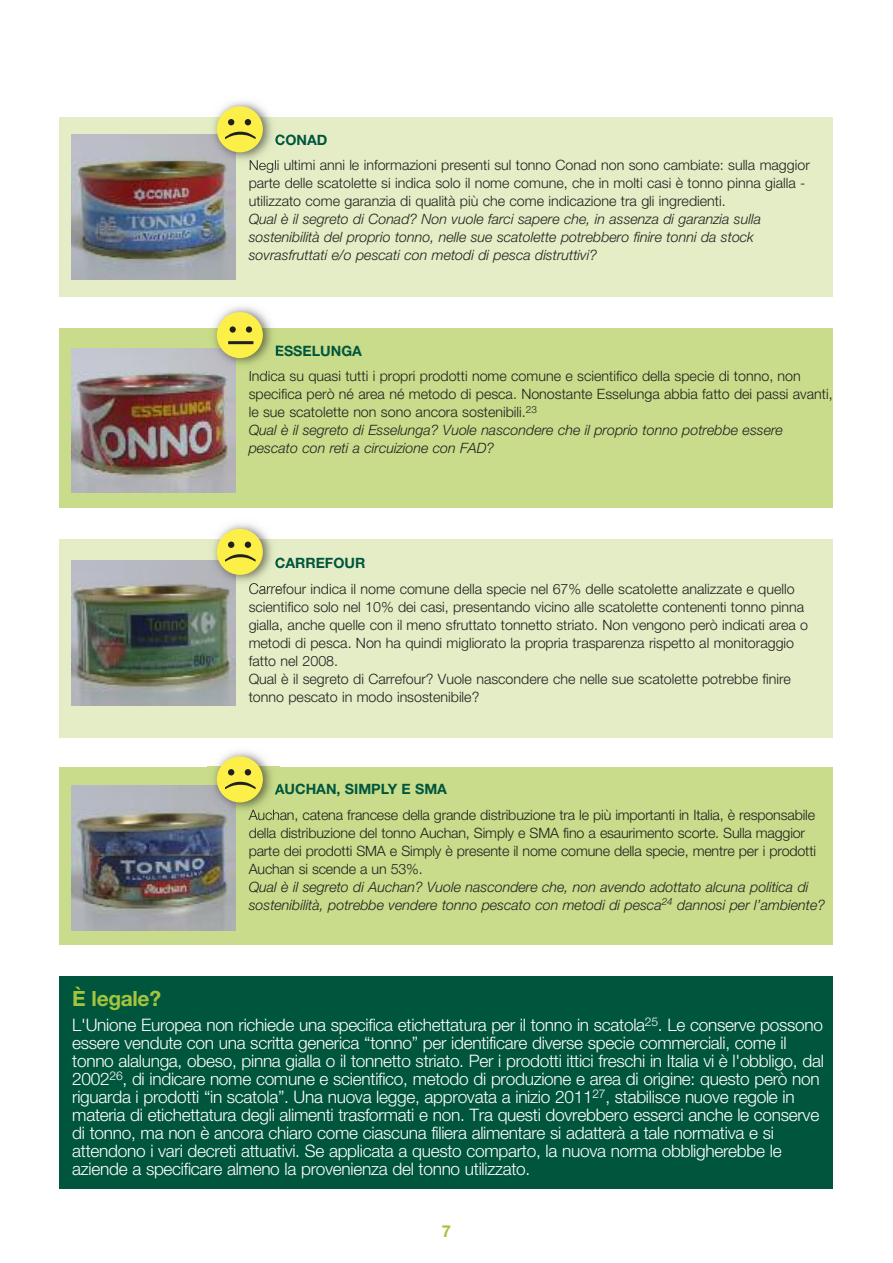
<style>
.page{position:relative;width:893px;height:1263px;background:#fff}
.page>*{position:absolute;margin:0;border:0;box-sizing:border-box;transform-origin:0 0}
.t1{font:700 21px "Helvetica Neue LT Std";letter-spacing:-.015em;color:#a4c43d}
.t2{font:300 17.25px/18px "Helvetica Neue LT Std";letter-spacing:-.015em;color:#fff}
.t3{font:700 16.5px "Helvetica Neue LT Std";color:#a4c43d}
.t4{font:300 14.25px/18px "Helvetica Neue LT Std";color:#211f1f}
.t5{font:italic 300 14.25px/18px "Helvetica Neue LT Std";color:#211f1f}
.t6{font:700 14.25px "Helvetica Neue LT Std";color:#00563d}
.s1{font-style:italic}
</style>
<div class="page">
<div style="left:60px;top:976px;width:773px;height:212px;background:#00563d"></div>
<div style="left:60px;top:117px;width:773px;height:180px;background:#e4edc5"></div>
<div style="left:60px;top:328px;width:773px;height:179px;background:#c8dc8b"></div>
<img style="left:72px;top:135px;width:163px;height:144px">
<img style="left:72px;top:348px;width:163px;height:145px">
<img style="left:208px;top:101px;width:64px;height:66px">
<svg style="left:275px;top:134px;width:5px;height:11px"></svg>
<img style="left:250px;top:160px;width:29px;height:7px">
<div style="left:217px;top:106px;width:46px;height:46px;background:#fcef47;border-radius:50%"></div>
<svg style="left:228px;top:119px;width:6px;height:6px"></svg>
<svg style="left:245px;top:119px;width:6px;height:6px"></svg>
<svg style="left:225px;top:132px;width:31px;height:7px"></svg>
<div style="left:60px;top:539px;width:773px;height:198px;background:#e4edc5"></div>
<div style="left:60px;top:767px;width:773px;height:178px;background:#c8dc8b"></div>
<img style="left:72px;top:560px;width:163px;height:145px">
<img style="left:72px;top:785px;width:163px;height:145px">
<img style="left:208px;top:306px;width:68px;height:67px">
<svg style="left:276px;top:345px;width:4px;height:11px"></svg>
<img style="left:250px;top:371px;width:22px;height:2px">
<div style="left:217px;top:312px;width:46px;height:46px;background:#fcef47;border-radius:50%"></div>
<div style="left:230px;top:326px;width:6px;height:7px;background:#211f1f;border-radius:50%"></div>
<div style="left:246px;top:326px;width:6px;height:7px;background:#211f1f;border-radius:50%"></div>
<hr style="left:228px;top:341px;width:25px;height:3px;background:#211f1f">
<img style="left:208px;top:524px;width:72px;height:66px">
<svg style="left:275px;top:558px;width:5px;height:10px"></svg>
<img style="left:249px;top:583px;width:31px;height:7px">
<div style="left:217px;top:529px;width:46px;height:46px;background:#fcef47;border-radius:50%"></div>
<div style="left:228px;top:541px;width:6px;height:7px;background:#211f1f;border-radius:50%"></div>
<div style="left:245px;top:541px;width:6px;height:7px;background:#211f1f;border-radius:50%"></div>
<svg style="left:225px;top:554px;width:31px;height:8px"></svg>
<img style="left:208px;top:751px;width:72px;height:66px">
<svg style="left:275px;top:784px;width:5px;height:12px"></svg>
<img style="left:249px;top:810px;width:31px;height:7px">
<div style="left:217px;top:756px;width:46px;height:46px;background:#fcef47;border-radius:50%"></div>
<svg style="left:228px;top:769px;width:6px;height:6px"></svg>
<svg style="left:245px;top:769px;width:6px;height:6px"></svg>
<svg style="left:225px;top:782px;width:31px;height:7px"></svg>
<p class="t6" style="left:275px;top:135px;width:54px">CONAD</p>
<p class="t4" style="left:249px;top:158px;width:563px">Negli ultimi anni le informazioni presenti sul tonno Conad non sono cambiate: sulla maggior parte delle scatolette si indica solo il nome comune, che in molti casi è tonno pinna gialla - utilizzato come garanzia di qualità più che come indicazione tra gli ingredienti.</p>
<p class="t5" style="left:249px;top:212px;width:514px">Qual è il segreto di Conad? Non vuole farci sapere che, in assenza di garanzia sulla sostenibilità del proprio tonno, nelle sue scatolette potrebbero finire tonni da stock sovrasfruttati e/o pescati con metodi di pesca distruttivi?</p>
<p class="t6" style="left:275px;top:346px;width:89px">ESSELUNGA</p>
<p class="t4" style="left:249px;top:368px;width:585px">Indica su quasi tutti i propri prodotti nome comune e scientifico della specie di tonno, non specifica però né area né metodo di pesca. Nonostante Esselunga abbia fatto dei passi avanti, le sue scatolette non sono ancora sostenibili.<sup>23<br></sup><span class="s1">Qual è il segreto di Esselunga? Vuole nascondere che il proprio tonno potrebbe essere pescato con reti a circuizione con FAD?</span></p>
<p class="t6" style="left:275px;top:558px;width:92px">CARREFOUR</p>
<p class="t4" style="left:249px;top:581px;width:561px">Carrefour indica il nome comune della specie nel 67% delle scatolette analizzate e quello scientifico solo nel 10% dei casi, presentando vicino alle scatolette contenenti tonno pinna gialla, anche quelle con il meno sfruttato tonnetto striato. Non vengono però indicati area o metodi di pesca. Non ha quindi migliorato la propria trasparenza rispetto al monitoraggio fatto nel 2008.<br>Qual è il segreto di Carrefour? Vuole nascondere che nelle sue scatolette potrebbe finire tonno pescato in modo insostenibile?</p>
<p class="t6" style="left:275px;top:784px;width:174px">AUCHAN, SIMPLY E SMA</p>
<p class="t4" style="left:249px;top:807px;width:569px">Auchan, catena francese della grande distribuzione tra le più importanti in Italia, è responsabile della distribuzione del tonno Auchan, Simply e SMA fino a esaurimento scorte. Sulla maggior parte dei prodotti SMA e Simply è presente il nome comune della specie, mentre per i prodotti Auchan si scende a un 53%.</p>
<p class="t5" style="left:249px;top:879px;width:578px">Qual è il segreto di Auchan? Vuole nascondere che, non avendo adottato alcuna politica di sostenibilità, potrebbe vendere tonno pescato con metodi di pesca<sup>24</sup> dannosi per l’ambiente?</p>
<h1 class="t1" style="left:72px;top:991px;width:90px">È legale?</h1>
<p class="t2" style="left:72px;top:1018px;width:753px">L'Unione Europea non richiede una specifica etichettatura per il tonno in scatola<sup>25</sup>. Le conserve possono essere vendute con una scritta generica “tonno” per identificare diverse specie commerciali, come il tonno alalunga, obeso, pinna gialla o il tonnetto striato. Per i prodotti ittici freschi in Italia vi è l'obbligo, dal 2002<sup>26</sup>, di indicare nome comune e scientifico, metodo di produzione e area di origine: questo però non riguarda i prodotti “in scatola”. Una nuova legge, approvata a inizio 2011<sup>27</sup>, stabilisce nuove regole in materia di etichettatura degli alimenti trasformati e non. Tra questi dovrebbero esserci anche le conserve di tonno, ma non è ancora chiaro come ciascuna filiera alimentare si adatterà a tale normativa e si attendono i vari decreti attuativi. Se applicata a questo comparto, la nuova norma obbligherebbe le aziende a specificare almeno la provenienza del tonno utilizzato.</p>
<p class="t3" style="left:442px;top:1225px;width:11px">7</p>
</div>
